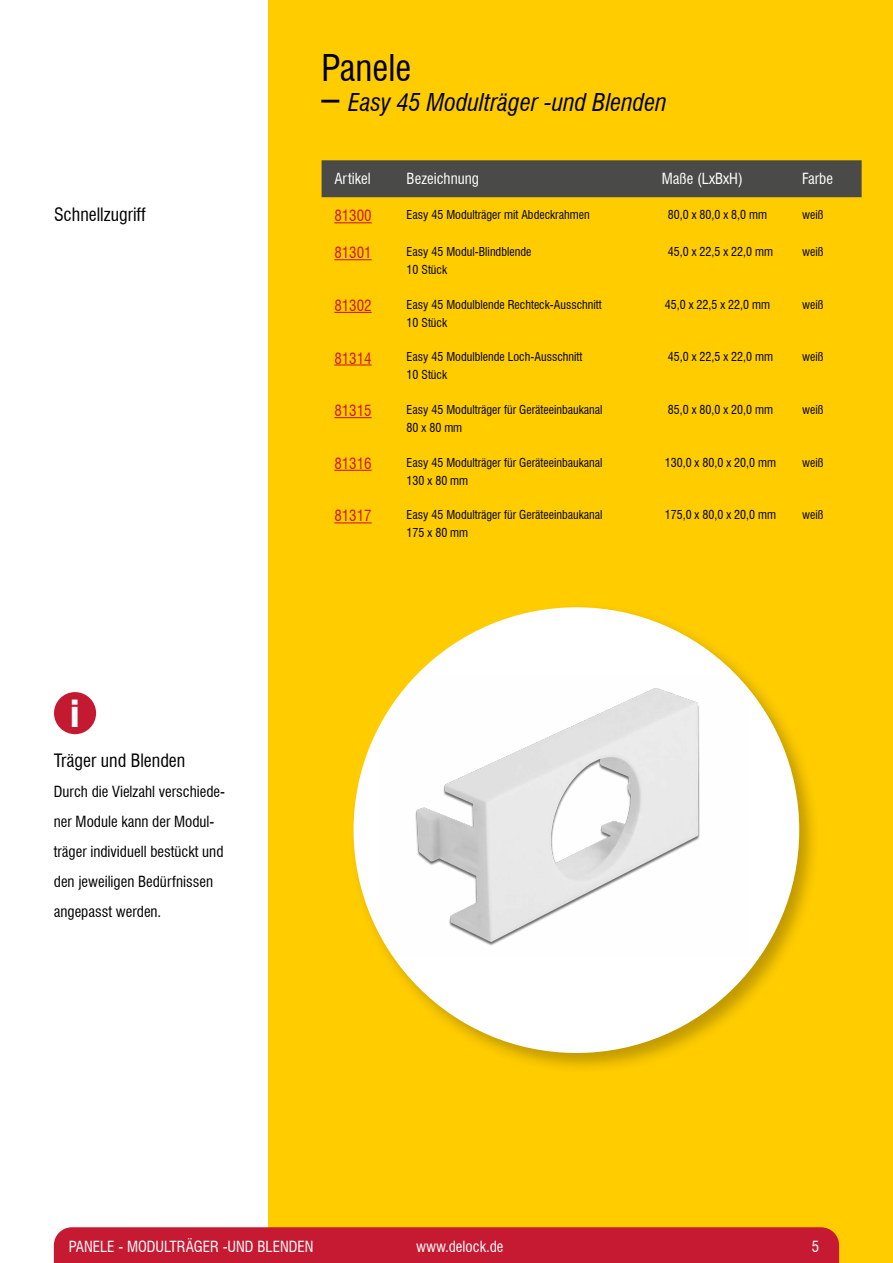
<style>
.page{position:relative;width:893px;height:1263px;background:#fc0}
.page>*{position:absolute;margin:0;border:0;box-sizing:border-box;transform-origin:0 0}
.t1{font:condensed 36px "Swiss 721 BT";color:#000}
.t2{font:900 condensed 35.85px "Swiss 721 BT";color:#fff}
.t3{font:italic condensed 24px "Swiss 721 BT";color:#000}
.t4{font:condensed 18px "Swiss 721 BT";color:#000}
.t5{font:condensed 15px/30px "Swiss 721 BT";color:#000}
.t6{font:condensed 15px "Swiss 721 BT";color:#fff}
.t7{font:condensed 15px "Swiss 721 BT";color:#cd1719}
.t8{font:condensed 12px/18px "Swiss 721 BT";color:#000}
.s1{font-style:normal;font-size:36px}
</style>
<div class="page">
<div style="left:0;top:0;width:268px;height:1263px;background:#fff"></div>
<div style="left:54px;top:1227px;width:785px;height:36px;background:#c61a32"></div>
<div style="left:322px;top:160px;width:540px;height:37px;background:#4a4a49"></div>
<hr style="left:334px;top:222px;width:38px;height:1px;background:#cd1719">
<hr style="left:334px;top:259px;width:38px;height:1px;background:#cd1719">
<hr style="left:334px;top:312px;width:38px;height:1px;background:#cd1719">
<hr style="left:334px;top:364px;width:38px;height:1px;background:#cd1719">
<hr style="left:334px;top:417px;width:38px;height:1px;background:#cd1719">
<hr style="left:334px;top:470px;width:38px;height:1px;background:#cd1719">
<hr style="left:334px;top:522px;width:38px;height:1px;background:#cd1719">
<div style="left:54px;top:692px;width:42px;height:42px;background:#c41a31;border-radius:50%"></div>
<div style="left:349px;top:603px;width:472px;height:472px;background:#000;opacity:.25"></div>
<div style="left:354px;top:607px;width:445px;height:446px;background:#fff;border-radius:50%"></div>
<img style="left:378px;top:675px;width:372px;height:281px">
<h3 class="t4" style="left:54px;top:204px;width:93px">Schnellzugriff</h3>
<h2 class="t2" style="left:70px;top:692px;width:11px">i</h2>
<h3 class="t4" style="left:54px;top:750px;width:133px">Träger und Blenden</h3>
<p class="t5" style="left:54px;top:777px;width:173px">Durch die Vielzahl verschiede&shy;ner Module kann der Modul&shy;träger individuell bestückt und den jeweiligen Bedürfnissen angepasst werden.</p>
<h1 class="t1" style="left:322px;top:47px;width:91px">Panele</h1>
<h3 class="t3" style="left:322px;top:88px;width:347px"><span class="s1">–</span> Easy 45 Modulträger -und Blenden</h3>
<p class="t6" style="left:334px;top:170px;width:38px">Artikel</p>
<p class="t6" style="left:407px;top:170px;width:74px">Bezeichnung</p>
<p class="t6" style="left:662px;top:170px;width:83px">Maße (LxBxH)</p>
<p class="t6" style="left:802px;top:170px;width:32px">Farbe</p>
<p class="t7" style="left:334px;top:207px;width:39px">81300</p>
<p class="t8" style="left:407px;top:206px;width:185px">Easy 45 Modulträger mit Abdeckrahmen</p>
<p class="t8" style="left:668px;top:206px;width:101px">80,0 x 80,0 x 8,0 mm</p>
<p class="t8" style="left:802px;top:206px;width:23px">weiß</p>
<p class="t7" style="left:334px;top:244px;width:39px">81301</p>
<p class="t8" style="left:407px;top:243px;width:126px">Easy 45 Modul-Blindblende<br>10 Stück</p>
<p class="t8" style="left:668px;top:243px;width:107px">45,0 x 22,5 x 22,0 mm</p>
<p class="t8" style="left:802px;top:243px;width:23px">weiß</p>
<p class="t7" style="left:334px;top:296px;width:39px">81302</p>
<p class="t8" style="left:407px;top:295px;width:197px">Easy 45 Modulblende Rechteck-Ausschnitt<br>10 Stück</p>
<p class="t8" style="left:665px;top:295px;width:107px">45,0 x 22,5 x 22,0 mm</p>
<p class="t8" style="left:802px;top:295px;width:23px">weiß</p>
<p class="t7" style="left:334px;top:349px;width:39px">81314</p>
<p class="t8" style="left:407px;top:348px;width:177px">Easy 45 Modulblende Loch-Ausschnitt<br>10 Stück</p>
<p class="t8" style="left:668px;top:348px;width:107px">45,0 x 22,5 x 22,0 mm</p>
<p class="t8" style="left:802px;top:348px;width:23px">weiß</p>
<p class="t7" style="left:334px;top:402px;width:39px">81315</p>
<p class="t8" style="left:407px;top:401px;width:197px">Easy 45 Modulträger für Geräteeinbaukanal<br>80 x 80 mm</p>
<p class="t8" style="left:668px;top:401px;width:107px">85,0 x 80,0 x 20,0 mm</p>
<p class="t8" style="left:802px;top:401px;width:23px">weiß</p>
<p class="t7" style="left:334px;top:454px;width:39px">81316</p>
<p class="t8" style="left:407px;top:453px;width:197px">Easy 45 Modulträger für Geräteeinbaukanal<br>130 x 80 mm</p>
<p class="t8" style="left:665px;top:453px;width:113px">130,0 x 80,0 x 20,0 mm</p>
<p class="t8" style="left:802px;top:453px;width:23px">weiß</p>
<p class="t7" style="left:334px;top:507px;width:39px">81317</p>
<p class="t8" style="left:407px;top:506px;width:197px">Easy 45 Modulträger für Geräteeinbaukanal<br>175 x 80 mm</p>
<p class="t8" style="left:665px;top:506px;width:113px">175,0 x 80,0 x 20,0 mm</p>
<p class="t8" style="left:802px;top:506px;width:23px">weiß</p>
<p class="t6" style="left:69px;top:1237px;width:246px">PANELE - MODULTRÄGER -UND BLENDEN</p>
<p class="t6" style="left:416px;top:1237px;width:89px">www.delock.de</p>
<p class="t6" style="left:812px;top:1237px;width:9px">5</p>
</div>
